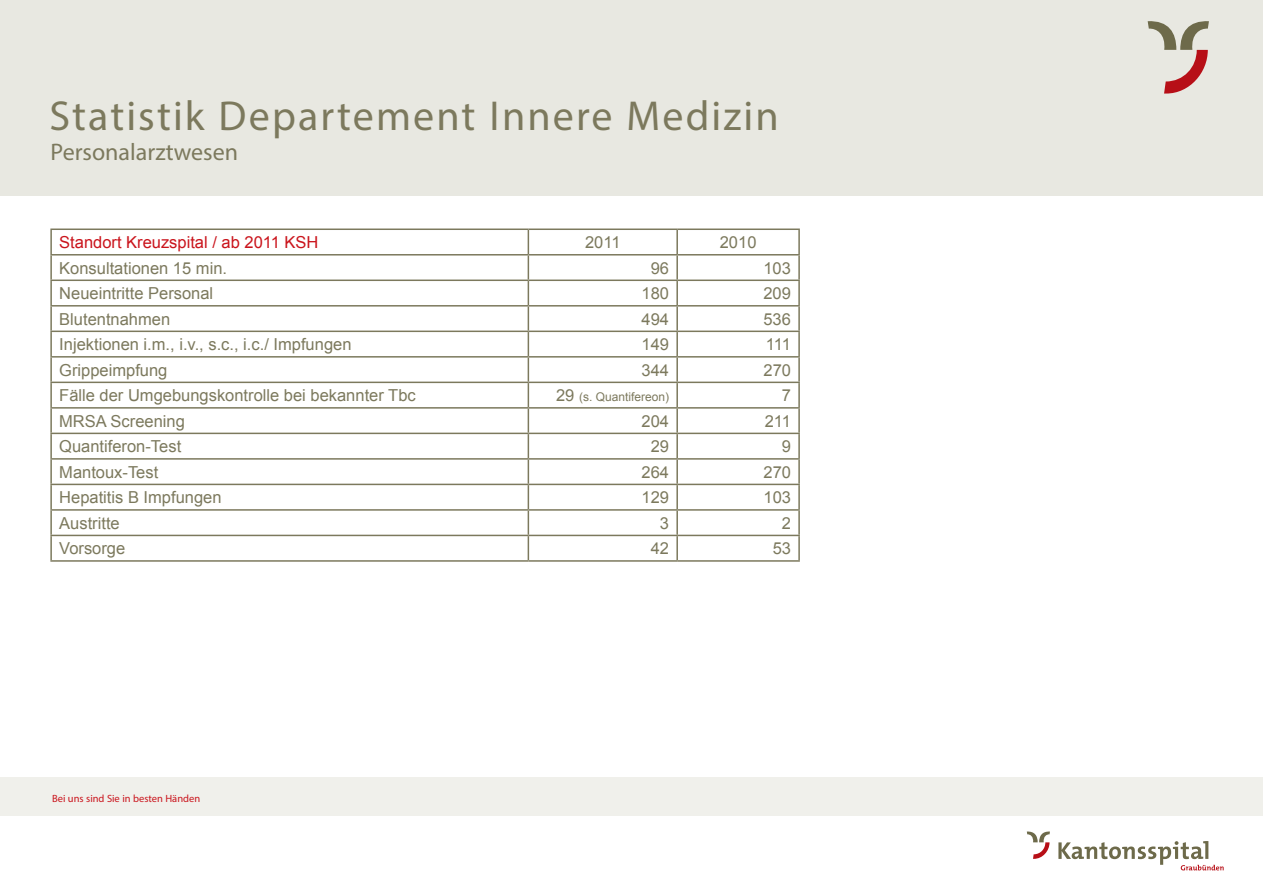
<style>
.page{position:relative;width:1263px;height:893px;background:#fff}
.page>*{position:absolute;margin:0;border:0;box-sizing:border-box;transform-origin:0 0}
.t1{font:42px "Myriad Pro";letter-spacing:.05em;color:#7c795d}
.t2{font:24px "Myriad Pro";color:#7c795d}
.t3{font:16.5px "Arial";color:#7c795d}
.t4{font:16.5px "Arial";color:#ca141c}
.t5{font:12px "Arial";color:#7c795d}
.t6{font:10.5px "Myriad Pro";color:#ca141c}
.s1{font-size:16.5px}
</style>
<div class="page">
<svg style="left:1027px;top:831px;width:23px;height:28px"></svg>
<svg style="left:1058px;top:841px;width:165px;height:29px"></svg>
<div style="left:0;top:0;width:1263px;height:196px;background:#e8e8e1"></div>
<div style="left:0;top:778px;width:1263px;height:38px;background:#f0f0eb"></div>
<svg style="left:1148px;top:21px;width:61px;height:73px"></svg>
<hr style="left:50px;top:228px;width:478px;height:2px;background:#7c795d">
<hr style="left:50px;top:230px;width:2px;height:24px;background:#7c795d">
<hr style="left:528px;top:228px;width:149px;height:2px;background:#7c795d">
<hr style="left:677px;top:228px;width:123px;height:2px;background:#7c795d">
<hr style="left:676px;top:230px;width:2px;height:24px;background:#7c795d">
<hr style="left:798px;top:230px;width:2px;height:24px;background:#7c795d">
<hr style="left:50px;top:254px;width:478px;height:2px;background:#7c795d">
<hr style="left:50px;top:256px;width:2px;height:24px;background:#7c795d">
<hr style="left:528px;top:254px;width:149px;height:2px;background:#7c795d">
<hr style="left:677px;top:254px;width:123px;height:2px;background:#7c795d">
<hr style="left:676px;top:256px;width:2px;height:24px;background:#7c795d">
<hr style="left:798px;top:256px;width:2px;height:24px;background:#7c795d">
<hr style="left:50px;top:280px;width:478px;height:1px;background:#7c795d">
<hr style="left:50px;top:281px;width:2px;height:24px;background:#7c795d">
<hr style="left:528px;top:280px;width:149px;height:1px;background:#7c795d">
<hr style="left:677px;top:280px;width:123px;height:1px;background:#7c795d">
<hr style="left:676px;top:281px;width:2px;height:24px;background:#7c795d">
<hr style="left:798px;top:281px;width:2px;height:24px;background:#7c795d">
<hr style="left:50px;top:305px;width:478px;height:2px;background:#7c795d">
<hr style="left:50px;top:307px;width:2px;height:24px;background:#7c795d">
<hr style="left:528px;top:305px;width:149px;height:2px;background:#7c795d">
<hr style="left:677px;top:305px;width:123px;height:2px;background:#7c795d">
<hr style="left:676px;top:307px;width:2px;height:24px;background:#7c795d">
<hr style="left:798px;top:307px;width:2px;height:24px;background:#7c795d">
<hr style="left:50px;top:331px;width:478px;height:1px;background:#7c795d">
<hr style="left:50px;top:332px;width:2px;height:24px;background:#7c795d">
<hr style="left:528px;top:331px;width:149px;height:1px;background:#7c795d">
<hr style="left:677px;top:331px;width:123px;height:1px;background:#7c795d">
<hr style="left:676px;top:332px;width:2px;height:24px;background:#7c795d">
<hr style="left:798px;top:332px;width:2px;height:24px;background:#7c795d">
<hr style="left:50px;top:356px;width:478px;height:2px;background:#7c795d">
<hr style="left:50px;top:358px;width:2px;height:24px;background:#7c795d">
<hr style="left:528px;top:356px;width:149px;height:2px;background:#7c795d">
<hr style="left:677px;top:356px;width:123px;height:2px;background:#7c795d">
<hr style="left:676px;top:358px;width:2px;height:24px;background:#7c795d">
<hr style="left:798px;top:358px;width:2px;height:24px;background:#7c795d">
<hr style="left:50px;top:382px;width:478px;height:1px;background:#7c795d">
<hr style="left:50px;top:383px;width:2px;height:24px;background:#7c795d">
<hr style="left:528px;top:382px;width:149px;height:1px;background:#7c795d">
<hr style="left:677px;top:382px;width:123px;height:1px;background:#7c795d">
<hr style="left:676px;top:383px;width:2px;height:24px;background:#7c795d">
<hr style="left:798px;top:383px;width:2px;height:24px;background:#7c795d">
<hr style="left:50px;top:407px;width:478px;height:2px;background:#7c795d">
<hr style="left:50px;top:409px;width:2px;height:24px;background:#7c795d">
<hr style="left:528px;top:407px;width:149px;height:2px;background:#7c795d">
<hr style="left:677px;top:407px;width:123px;height:2px;background:#7c795d">
<hr style="left:676px;top:409px;width:2px;height:24px;background:#7c795d">
<hr style="left:798px;top:409px;width:2px;height:24px;background:#7c795d">
<hr style="left:50px;top:433px;width:478px;height:1px;background:#7c795d">
<hr style="left:50px;top:434px;width:2px;height:24px;background:#7c795d">
<hr style="left:528px;top:433px;width:149px;height:1px;background:#7c795d">
<hr style="left:677px;top:433px;width:123px;height:1px;background:#7c795d">
<hr style="left:676px;top:434px;width:2px;height:24px;background:#7c795d">
<hr style="left:798px;top:434px;width:2px;height:24px;background:#7c795d">
<hr style="left:50px;top:458px;width:478px;height:2px;background:#7c795d">
<hr style="left:50px;top:460px;width:2px;height:24px;background:#7c795d">
<hr style="left:528px;top:458px;width:149px;height:2px;background:#7c795d">
<hr style="left:677px;top:458px;width:123px;height:2px;background:#7c795d">
<hr style="left:676px;top:460px;width:2px;height:24px;background:#7c795d">
<hr style="left:798px;top:460px;width:2px;height:24px;background:#7c795d">
<hr style="left:50px;top:484px;width:478px;height:1px;background:#7c795d">
<hr style="left:50px;top:485px;width:2px;height:24px;background:#7c795d">
<hr style="left:528px;top:484px;width:149px;height:1px;background:#7c795d">
<hr style="left:677px;top:484px;width:123px;height:1px;background:#7c795d">
<hr style="left:676px;top:485px;width:2px;height:24px;background:#7c795d">
<hr style="left:798px;top:485px;width:2px;height:24px;background:#7c795d">
<hr style="left:50px;top:509px;width:478px;height:2px;background:#7c795d">
<hr style="left:50px;top:511px;width:2px;height:24px;background:#7c795d">
<hr style="left:528px;top:509px;width:149px;height:2px;background:#7c795d">
<hr style="left:677px;top:509px;width:123px;height:2px;background:#7c795d">
<hr style="left:676px;top:511px;width:2px;height:24px;background:#7c795d">
<hr style="left:798px;top:511px;width:2px;height:24px;background:#7c795d">
<hr style="left:50px;top:535px;width:478px;height:1px;background:#7c795d">
<hr style="left:50px;top:536px;width:2px;height:24px;background:#7c795d">
<hr style="left:528px;top:535px;width:149px;height:1px;background:#7c795d">
<svg style="left:528px;top:230px;width:1px;height:330px"></svg>
<hr style="left:677px;top:535px;width:123px;height:1px;background:#7c795d">
<hr style="left:676px;top:536px;width:2px;height:24px;background:#7c795d">
<hr style="left:798px;top:536px;width:2px;height:24px;background:#7c795d">
<hr style="left:50px;top:560px;width:478px;height:2px;background:#7c795d">
<hr style="left:528px;top:560px;width:149px;height:2px;background:#7c795d">
<hr style="left:677px;top:560px;width:123px;height:2px;background:#7c795d">
<h1 class="t1" style="left:49px;top:90px;width:731px">Statistik Departement Innere Medizin</h1>
<h2 class="t2" style="left:51px;top:138px;width:189px">Personalarztwesen</h2>
<p class="t4" style="left:59px;top:231px;width:261px">Standort Kreuzspital / ab 2011 KSH</p>
<p class="t3" style="left:585px;top:231px;width:37px">2011</p>
<p class="t3" style="left:720px;top:231px;width:38px">2010</p>
<p class="t3" style="left:59px;top:257px;width:169px">Konsultationen 15 min.</p>
<p class="t3" style="left:651px;top:257px;width:20px">96</p>
<p class="t3" style="left:763px;top:257px;width:29px">103</p>
<p class="t3" style="left:59px;top:282px;width:156px">Neueintritte Personal</p>
<p class="t3" style="left:642px;top:282px;width:29px">180</p>
<p class="t3" style="left:763px;top:282px;width:29px">209</p>
<p class="t3" style="left:59px;top:308px;width:112px">Blutentnahmen</p>
<p class="t3" style="left:642px;top:308px;width:29px">494</p>
<p class="t3" style="left:763px;top:308px;width:29px">536</p>
<p class="t3" style="left:59px;top:333px;width:294px">Injektionen i.m., i.v., s.c., i.c./ Impfungen</p>
<p class="t3" style="left:642px;top:333px;width:29px">149</p>
<p class="t3" style="left:766px;top:333px;width:27px">111</p>
<p class="t3" style="left:59px;top:359px;width:110px">Grippeimpfung</p>
<p class="t3" style="left:642px;top:359px;width:29px">344</p>
<p class="t3" style="left:763px;top:359px;width:29px">270</p>
<p class="t3" style="left:59px;top:384px;width:358px">Fälle der Umgebungskontrolle bei bekannter Tbc</p>
<p class="t5" style="left:556px;top:389px;width:114px"><span class="s1">29</span> (s. Quantifereon)</p>
<p class="t3" style="left:782px;top:384px;width:11px">7</p>
<p class="t3" style="left:59px;top:410px;width:127px">MRSA Screening</p>
<p class="t3" style="left:642px;top:410px;width:29px">204</p>
<p class="t3" style="left:765px;top:410px;width:28px">211</p>
<p class="t3" style="left:59px;top:435px;width:123px">Quantiferon-Test</p>
<p class="t3" style="left:651px;top:435px;width:20px">29</p>
<p class="t3" style="left:782px;top:435px;width:11px">9</p>
<p class="t3" style="left:59px;top:461px;width:101px">Mantoux-Test</p>
<p class="t3" style="left:642px;top:461px;width:29px">264</p>
<p class="t3" style="left:763px;top:461px;width:29px">270</p>
<p class="t3" style="left:59px;top:487px;width:164px">Hepatitis B Impfungen</p>
<p class="t3" style="left:642px;top:487px;width:29px">129</p>
<p class="t3" style="left:763px;top:487px;width:29px">103</p>
<p class="t3" style="left:59px;top:512px;width:62px">Austritte</p>
<p class="t3" style="left:660px;top:512px;width:11px">3</p>
<p class="t3" style="left:782px;top:512px;width:11px">2</p>
<p class="t3" style="left:59px;top:538px;width:68px">Vorsorge</p>
<p class="t3" style="left:651px;top:538px;width:20px">42</p>
<p class="t3" style="left:773px;top:538px;width:20px">53</p>
<p class="t6" style="left:52px;top:791px;width:150px">Bei uns sind Sie in besten Händen</p>
</div>
